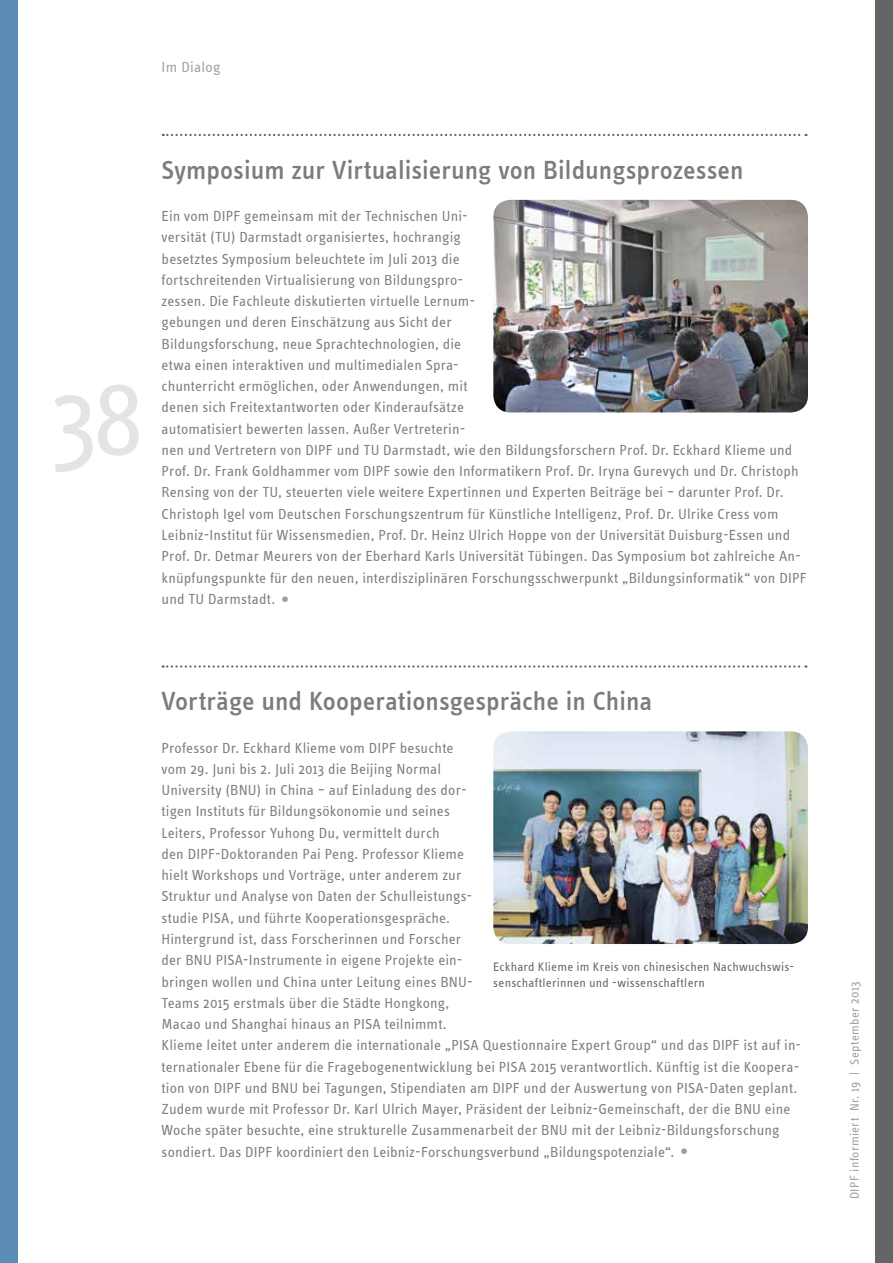
<style>
.page{position:relative;width:893px;height:1263px;background:#fff}
.page>*{position:absolute;margin:0;border:0;box-sizing:border-box;transform-origin:0 0}
.t1{font:108px "Info Text";color:#e3e4e4}
.t2{font:45px "Info Text";color:#9c9e9f}
.t3{font:500 27px "Info Text";color:#7b7c7e}
.t4{font:15px/21.3px "Info Text";letter-spacing:.01em;color:#7b7c7e}
.t5{font:15px "Info Text";letter-spacing:.02em;color:#9c9e9f}
.t6{font:12.75px/16.5px "Info Text";letter-spacing:.015em;color:#646567}
.t7{font:12.75px "Info Text";letter-spacing:.025em;color:#9c9e9f}
</style>
<div class="page">
<svg style="left:163px;top:665px;width:643px;height:3px"></svg>
<svg style="left:163px;top:134px;width:643px;height:2px"></svg>
<img style="left:493px;top:200px;width:315px;height:212px">
<img style="left:493px;top:731px;width:315px;height:213px">
<div style="left:876px;top:0;width:17px;height:1263px;background:#646567"></div>
<div style="left:0;top:0;width:17px;height:1263px;background:#5c8db6"></div>
<p class="t5" style="left:162px;top:59px;width:61px">Im Dialog</p>
<h1 class="t1" style="left:51px;top:362px;width:95px">38</h1>
<h3 class="t3" style="left:162px;top:155px;width:583px">Symposium zur Virtualisierung von Bildungsprozessen</h3>
<p class="t4" style="left:162px;top:206px;width:646px">Ein vom DIPF gemeinsam mit der Technischen Uni-<br>versität (TU) Darmstadt organisiertes, hochrangig<br>besetztes Symposium beleuchtete im Juli 2013 die<br>fortschreitenden Virtualisierung von Bildungspro-<br>zessen. Die Fachleute diskutierten virtuelle Lernum-<br>gebungen und deren Einschätzung aus Sicht der<br>Bildungsforschung, neue Sprachtechnologien, die<br>etwa einen interaktiven und multimedialen Spra-<br>chunterricht ermöglichen, oder Anwendungen, mit<br>denen sich Freitextantworten oder Kinderaufsätze<br>automatisiert bewerten lassen. Außer Vertreterin-<br>nen und Vertretern von DIPF und TU Darmstadt, wie den Bildungsforschern Prof. Dr. Eckhard Klieme und Prof. Dr. Frank Goldhammer vom DIPF sowie den Informatikern Prof. Dr. Iryna Gurevych und Dr. Christoph Rensing von der TU, steuerten viele weitere Expertinnen und Experten Beiträge bei – darunter Prof. Dr.<br>Christoph Igel vom Deutschen Forschungszentrum für Künstliche Intelligenz, Prof. Dr. Ulrike Cress vom Leibniz-Institut für Wissensmedien, Prof. Dr. Heinz Ulrich Hoppe von der Universität Duisburg-Essen und Prof. Dr. Detmar Meurers von der Eberhard Karls Universität Tübingen. Das Symposium bot zahlreiche An&shy;knüpfungspunkte für den neuen, interdisziplinären Forschungsschwerpunkt „Bildungsinformatik“ von DIPF und TU Darmstadt.</p>
<h2 class="t2" style="left:279px;top:563px;width:13px">.</h2>
<h3 class="t3" style="left:162px;top:686px;width:492px">Vorträge und Kooperationsgespräche in China</h3>
<p class="t4" style="left:162px;top:737px;width:641px">Professor Dr. Eckhard Klieme vom DIPF besuchte<br>vom 29. Juni bis 2. Juli 2013 die Beijing Normal<br>University (BNU) in China – auf Einladung des dor-<br>tigen Instituts für Bildungsökonomie und seines<br>Leiters, Professor Yuhong Du, vermittelt durch<br>den DIPF-Doktoranden Pai Peng. Professor Klieme<br>hielt Workshops und Vorträge, unter anderem zur<br>Struktur und Analyse von Daten der Schulleistungs-<br>studie PISA, und führte Kooperationsgespräche.<br>Hintergrund ist, dass Forscherinnen und Forscher<br>der BNU PISA-Instrumente in eigene Projekte ein-<br>bringen wollen und China unter Leitung eines BNU-<br>Teams 2015 erstmals über die Städte Hongkong,<br>Macao und Shanghai hinaus an PISA teilnimmt.<br>Klieme leitet unter anderem die internationale „PISA Questionnaire Expert Group“ und das DIPF ist auf in&shy;ternationaler Ebene für die Fragebogenentwicklung bei PISA 2015 verantwortlich. Künftig ist die Koopera&shy;tion von DIPF und BNU bei Tagungen, Stipendiaten am DIPF und der Auswertung von PISA-Daten geplant.<br>Zudem wurde mit Professor Dr. Karl Ulrich Mayer, Präsident der Leibniz-Gemeinschaft, der die BNU eine Woche später besuchte, eine strukturelle Zusammenarbeit der BNU mit der Leibniz-Bildungsforschung sondiert. Das DIPF koordiniert den Leibniz-Forschungsverbund „Bildungspotenziale“.</p>
<p class="t6" style="left:493px;top:958px;width:302px">Eckhard Klieme im Kreis von chinesischen Nachwuchswis&shy;senschaftlerinnen und -wissenschaftlern</p>
<h2 class="t2" style="left:678px;top:1115px;width:13px">.</h2>
<p class="t7" style="left:848px;top:1199px;width:220px;rotate:-90deg">DIPF informiert Nr. 19 | September 2013</p>
</div>
